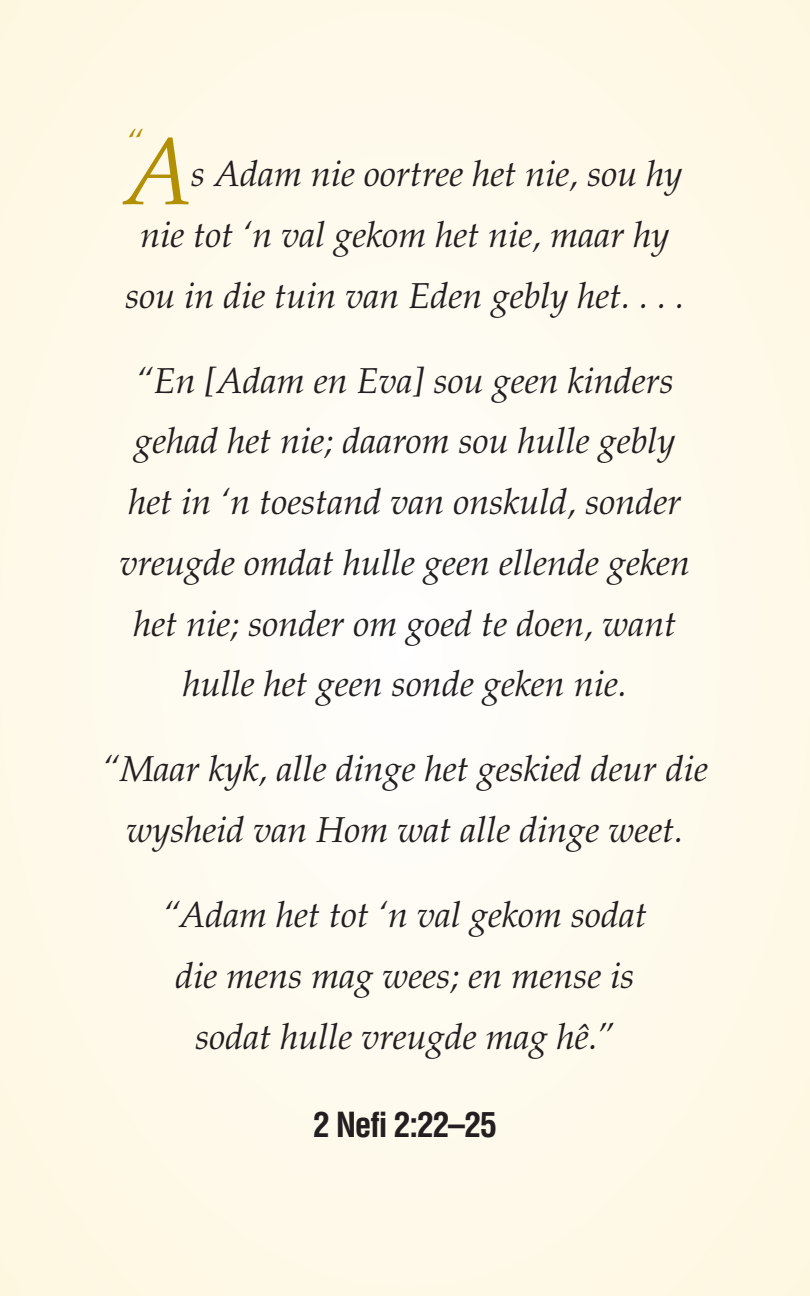
<style>
.page{position:relative;width:810px;height:1296px;background:#fef9eb}
.page>*{position:absolute;margin:0;border:0;box-sizing:border-box;transform-origin:0 0}
.t1{font:italic 94.5px "Palatinolds Lat";color:#b28f03}
.t2{font:italic 36px/60.8px "Palatinolds Lat";color:#231f20;text-align:center}
.t3{font:italic 36px "Palatinolds Lat";color:#b28f03}
.t4{font:700 condensed 33.75px "Helveticalds Lat";letter-spacing:-.04em;color:#231f20}
</style>
<div class="page">
<p class="t3" style="left:126px;top:115px;width:19px">“</p>
<h1 class="t1" style="left:124px;top:100px;width:70px">A</h1>
<p class="t2" style="left:191px;top:141px;width:493px">s Adam nie oortree het nie, sou hy</p>
<p class="t2" style="left:140px;top:202px;width:530px">nie tot ‘n val gekom het nie, maar hy</p>
<p class="t2" style="left:126px;top:262px;width:560px">sou in die tuin van Eden gebly het. . . .</p>
<p class="t2" style="left:120px;top:347px;width:572px">“En [Adam en Eva] sou geen kinders gehad het nie; daarom sou hulle gebly het in ‘n toestand van onskuld, sonder vreugde omdat hulle geen ellende geken het nie; sonder om goed te doen, want hulle het geen sonde geken nie.</p>
<p class="t2" style="left:102px;top:736px;width:607px">“Maar kyk, alle dinge het geskied deur die wysheid van Hom wat alle dinge weet.</p>
<p class="t2" style="left:163px;top:882px;width:486px">“Adam het tot ‘n val gekom sodat die mens mag wees; en mense is sodat hulle vreugde mag hê.”</p>
<p class="t4" style="left:313px;top:1096px;width:185px">2 Nefi 2:22–25</p>
</div>
